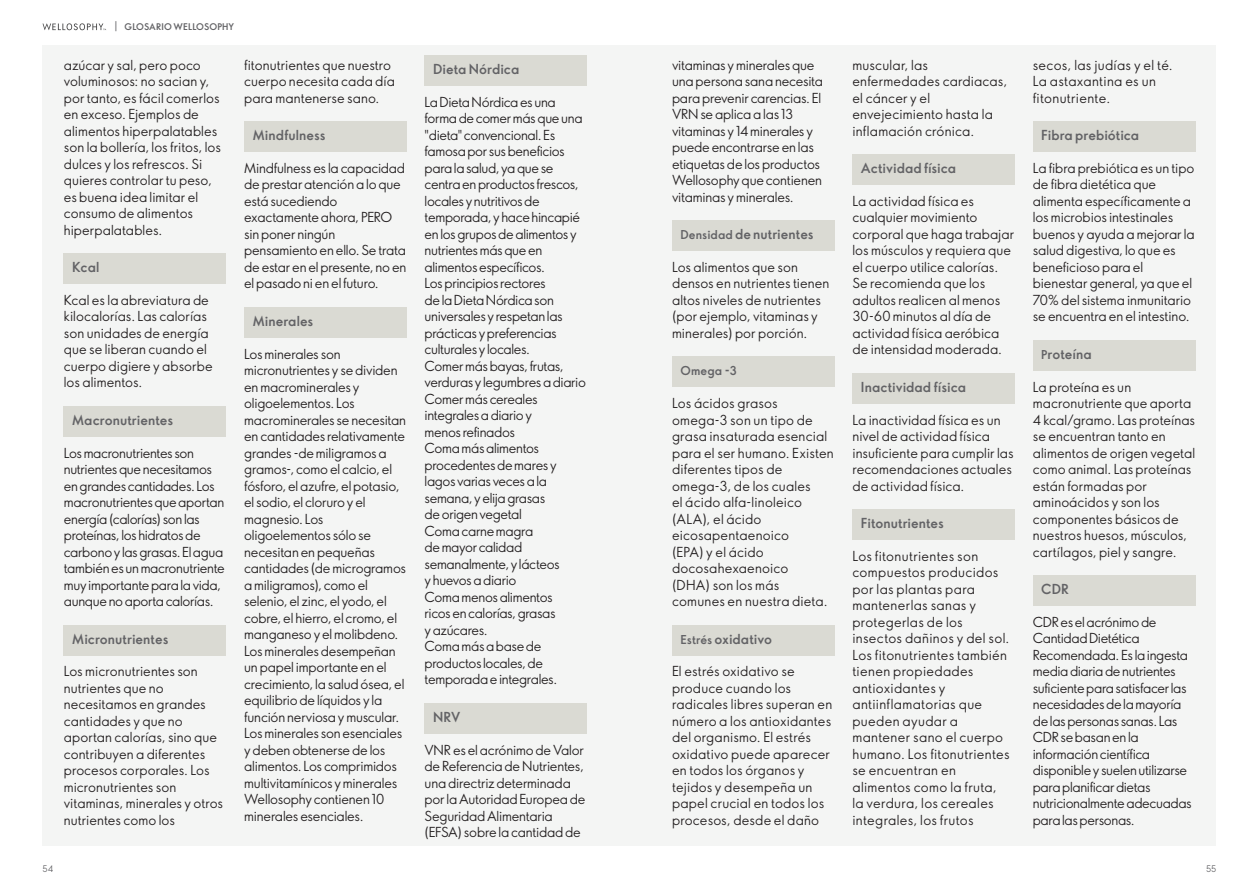
<style>
.page{position:relative;width:1259px;height:893px;background:#fff}
.page>*{position:absolute;margin:0;border:0;box-sizing:border-box;transform-origin:0 0}
.t1{font:13.5px/16.5px "Oriflame Sans 2.0";letter-spacing:-.01em;color:#231f20}
.t2{font:13.5px/16.5px "Oriflame Sans 2.0";letter-spacing:.015em;color:#231f20}
.t3{font:13.5px/16.5px "Oriflame Sans 2.0";letter-spacing:.025em;color:#231f20}
.t4{font:700 13.5px "Oriflame Sans 2.0";color:#636366}
.t5{font:13.5px/16.5px "Oriflame Sans 2.0";letter-spacing:.02em;color:#231f20}
.t6{font:700 12px "Oriflame Sans 2.0";letter-spacing:.01em;color:#636366}
.t7{font:700 9px "Oriflame Sans 2.0";letter-spacing:.01em;color:#636366}
.t8{font:9px "Oriflame Sans 2.0";color:#636366}
.s1{font-size:12px}
.s2{font-size:13.5px}
</style>
<div class="page">
<div style="left:43px;top:46px;width:1173px;height:800px;background:#f4f5f4"></div>
<div style="left:64px;top:253px;width:162px;height:31px;background:#dadad3"></div>
<div style="left:64px;top:406px;width:162px;height:31px;background:#dadad3"></div>
<div style="left:64px;top:625px;width:162px;height:30px;background:#dadad3"></div>
<div style="left:244px;top:121px;width:162px;height:31px;background:#dadad3"></div>
<div style="left:244px;top:307px;width:162px;height:31px;background:#dadad3"></div>
<div style="left:424px;top:55px;width:163px;height:31px;background:#dadad3"></div>
<div style="left:424px;top:703px;width:163px;height:31px;background:#dadad3"></div>
<div style="left:672px;top:220px;width:162px;height:31px;background:#dadad3"></div>
<div style="left:672px;top:357px;width:162px;height:30px;background:#dadad3"></div>
<div style="left:672px;top:625px;width:162px;height:30px;background:#dadad3"></div>
<div style="left:852px;top:154px;width:162px;height:31px;background:#dadad3"></div>
<div style="left:852px;top:373px;width:162px;height:31px;background:#dadad3"></div>
<div style="left:852px;top:509px;width:162px;height:31px;background:#dadad3"></div>
<div style="left:1032px;top:121px;width:163px;height:31px;background:#dadad3"></div>
<div style="left:1032px;top:340px;width:163px;height:31px;background:#dadad3"></div>
<div style="left:1032px;top:575px;width:163px;height:31px;background:#dadad3"></div>
<svg style="left:43px;top:23px;width:63px;height:7px"></svg>
<p class="t7" style="left:114px;top:21px;width:122px">| GLOSARIO WELLOSOPHY</p>
<p class="t1" style="left:64px;top:56px;width:159px">azúcar y sal, pero poco voluminosos: no sacian y, por tanto, es fácil comerlos en exceso. Ejemplos de alimentos hiperpalatables son la bollería, los fritos, los dulces y los refrescos. Si quieres controlar tu peso, es buena idea limitar el consumo de alimentos hiperpalatables.</p>
<p class="t4" style="left:72px;top:258px;width:29px">Kcal</p>
<p class="t1" style="left:64px;top:291px;width:150px">Kcal es la abreviatura de kilocalorías. Las calorías son unidades de energía que se liberan cuando el cuerpo digiere y absorbe los alimentos.</p>
<p class="t4" style="left:72px;top:410px;width:102px">Macronutrientes</p>
<p class="t1" style="left:64px;top:444px;width:162px">Los macronutrientes son nutrientes que necesitamos en grandes cantidades. Los macronutrientes que aportan energía (calorías) son las proteínas, los hidratos de carbono y las grasas. El agua también es un macronutriente muy importante para la vida, aunque no aporta calorías.</p>
<p class="t4" style="left:72px;top:629px;width:98px">Micronutrientes</p>
<p class="t1" style="left:64px;top:663px;width:161px">Los micronutrientes son nutrientes que no necesitamos en grandes cantidades y que no aportan calorías, sino que contribuyen a diferentes procesos corporales. Los micronutrientes son vitaminas, minerales y otros nutrientes como los</p>
<p class="t1" style="left:244px;top:56px;width:152px">fitonutrientes que nuestro cuerpo necesita cada día para mantenerse sano.</p>
<p class="t4" style="left:253px;top:126px;width:74px">Mindfulness</p>
<p class="t1" style="left:244px;top:159px;width:164px">Mindfulness es la capacidad de prestar atención a lo que está sucediendo exactamente ahora, PERO sin poner ningún pensamiento en ello. Se trata de estar en el presente, no en el pasado ni en el futuro.</p>
<p class="t4" style="left:253px;top:311px;width:62px">Minerales</p>
<p class="t1" style="left:244px;top:345px;width:163px">Los minerales son micronutrientes y se dividen en macrominerales y oligoelementos. Los macrominerales se necesitan en cantidades relativamente grandes -de miligramos a gramos-, como el calcio, el fósforo, el azufre, el potasio, el sodio, el cloruro y el magnesio. Los oligoelementos sólo se necesitan en pequeñas cantidades (de microgramos a miligramos), como el selenio, el zinc, el yodo, el cobre, el hierro, el cromo, el manganeso y el molibdeno.<br>Los minerales desempeñan un papel importante en el crecimiento, la salud ósea, el equilibrio de líquidos y la función nerviosa y muscular.<br>Los minerales son esenciales y deben obtenerse de los alimentos. Los comprimidos multivitamínicos y minerales<br>Wellosophy contienen 10 minerales esenciales.</p>
<p class="t4" style="left:433px;top:60px;width:88px">Dieta Nórdica</p>
<p class="t1" style="left:424px;top:93px;width:163px">La Dieta Nórdica es una forma de comer más que una "dieta" convencional. Es famosa por sus beneficios para la salud, ya que se centra en productos frescos, locales y nutritivos de temporada, y hace hincapié en los grupos de alimentos y nutrientes más que en alimentos específicos.<br>Los principios rectores<br>de la Dieta Nórdica son universales y respetan las prácticas y preferencias culturales y locales.<br>Comer más bayas, frutas, verduras y legumbres a diario<br>Comer más cereales integrales a diario y<br>menos refinados<br>Coma más alimentos procedentes de mares y lagos varias veces a la semana, y elija grasas<br>de origen vegetal<br>Coma carne magra<br>de mayor calidad semanalmente, y lácteos<br>y huevos a diario<br>Coma menos alimentos<br>ricos en calorías, grasas<br>y azúcares.<br>Coma más a base de productos locales, de temporada e integrales.</p>
<p class="t4" style="left:433px;top:707px;width:29px">NRV</p>
<p class="t1" style="left:424px;top:741px;width:162px">VNR es el acrónimo de Valor de Referencia de Nutrientes, una directriz determinada por la Autoridad Europea de<br>Seguridad Alimentaria (EFSA) sobre la cantidad de</p>
<p class="t1" style="left:672px;top:56px;width:152px">vitaminas y minerales que una persona sana necesita para prevenir carencias. El<br>VRN se aplica a las 13 vitaminas y 14 minerales y puede encontrarse en las etiquetas de los productos<br>Wellosophy que contienen vitaminas y minerales.</p>
<p class="t4" style="left:680px;top:225px;width:135px"><span class="s1">Densidad</span> de nutrientes</p>
<p class="t1" style="left:672px;top:258px;width:159px">Los alimentos que son densos en nutrientes tienen altos niveles de nutrientes (por ejemplo, vitaminas y minerales) por porción.</p>
<p class="t6" style="left:680px;top:362px;width:58px">Omega <span class="s2">-</span>3</p>
<p class="t2" style="left:672px;top:394px;width:163px">Los ácidos grasos omega-3 son un tipo de grasa insaturada esencial para el ser humano. Existen diferentes tipos de omega-3, de los cuales<br>el ácido alfa-linoleico (ALA), el ácido eicosapentaenoico<br>(EPA) y el ácido docosahexaenoico<br>(DHA) son los más comunes en nuestra dieta.</p>
<p class="t4" style="left:680px;top:629px;width:93px"><span class="s1">Estrés</span> oxidativo</p>
<p class="t2" style="left:672px;top:663px;width:162px">El estrés oxidativo se produce cuando los radicales libres superan en número a los antioxidantes del organismo. El estrés oxidativo puede aparecer en todos los órganos y tejidos y desempeña un papel crucial en todos los procesos, desde el daño</p>
<p class="t2" style="left:852px;top:56px;width:156px">muscular, las enfermedades cardiacas, el cáncer y el envejecimiento hasta la inflamación crónica.</p>
<p class="t4" style="left:861px;top:159px;width:97px">Actividad física</p>
<p class="t1" style="left:852px;top:192px;width:163px">La actividad física es cualquier movimiento corporal que haga trabajar los músculos y requiera que el cuerpo utilice calorías.<br>Se recomienda que los adultos realicen al menos<br>30-60 minutos al día de actividad física aeróbica de intensidad moderada.</p>
<p class="t4" style="left:861px;top:377px;width:107px">Inactividad física</p>
<p class="t1" style="left:852px;top:411px;width:163px">La inactividad física es un nivel de actividad física insuficiente para cumplir las recomendaciones actuales de actividad física.</p>
<p class="t4" style="left:861px;top:514px;width:85px">Fitonutrientes</p>
<p class="t3" style="left:852px;top:547px;width:159px">Los fitonutrientes son compuestos producidos por las plantas para mantenerlas sanas y protegerlas de los insectos dañinos y del sol.<br>Los fitonutrientes también tienen propiedades antioxidantes y antiinflamatorias que pueden ayudar a mantener sano el cuerpo humano. Los fitonutrientes se encuentran en alimentos como la fruta, la verdura, los cereales integrales, los frutos</p>
<p class="t5" style="left:1032px;top:56px;width:139px">secos, las judías y el té.<br>La astaxantina es un fitonutriente.</p>
<p class="t4" style="left:1041px;top:126px;width:99px">Fibra prebiótica</p>
<p class="t1" style="left:1032px;top:159px;width:163px">La fibra prebiótica es un tipo de fibra dietética que alimenta específicamente a los microbios intestinales buenos y ayuda a mejorar la salud digestiva, lo que es beneficioso para el bienestar general, ya que el<br>70% del sistema inmunitario se encuentra en el intestino.</p>
<p class="t4" style="left:1041px;top:344px;width:52px"><span class="s1">P</span>roteína</p>
<p class="t1" style="left:1032px;top:378px;width:164px">La proteína es un macronutriente que aporta<br>4 kcal/gramo. Las proteínas se encuentran tanto en alimentos de origen vegetal como animal. Las proteínas están formadas por aminoácidos y son los componentes básicos de nuestros huesos, músculos, cartílagos, piel y sangre.</p>
<p class="t4" style="left:1041px;top:580px;width:29px">CDR</p>
<p class="t1" style="left:1032px;top:613px;width:160px">CDR es el acrónimo de<br>Cantidad Dietética<br>Recomendada. Es la ingesta media diaria de nutrientes suficiente para satisfacer las necesidades de la mayoría de las personas sanas. Las<br>CDR se basan en la información científica disponible y suelen utilizarse para planificar dietas nutricionalmente adecuadas para las personas.</p>
<p class="t8" style="left:43px;top:862px;width:12px">54</p>
<p class="t8" style="left:1206px;top:862px;width:12px">55</p>
</div>
